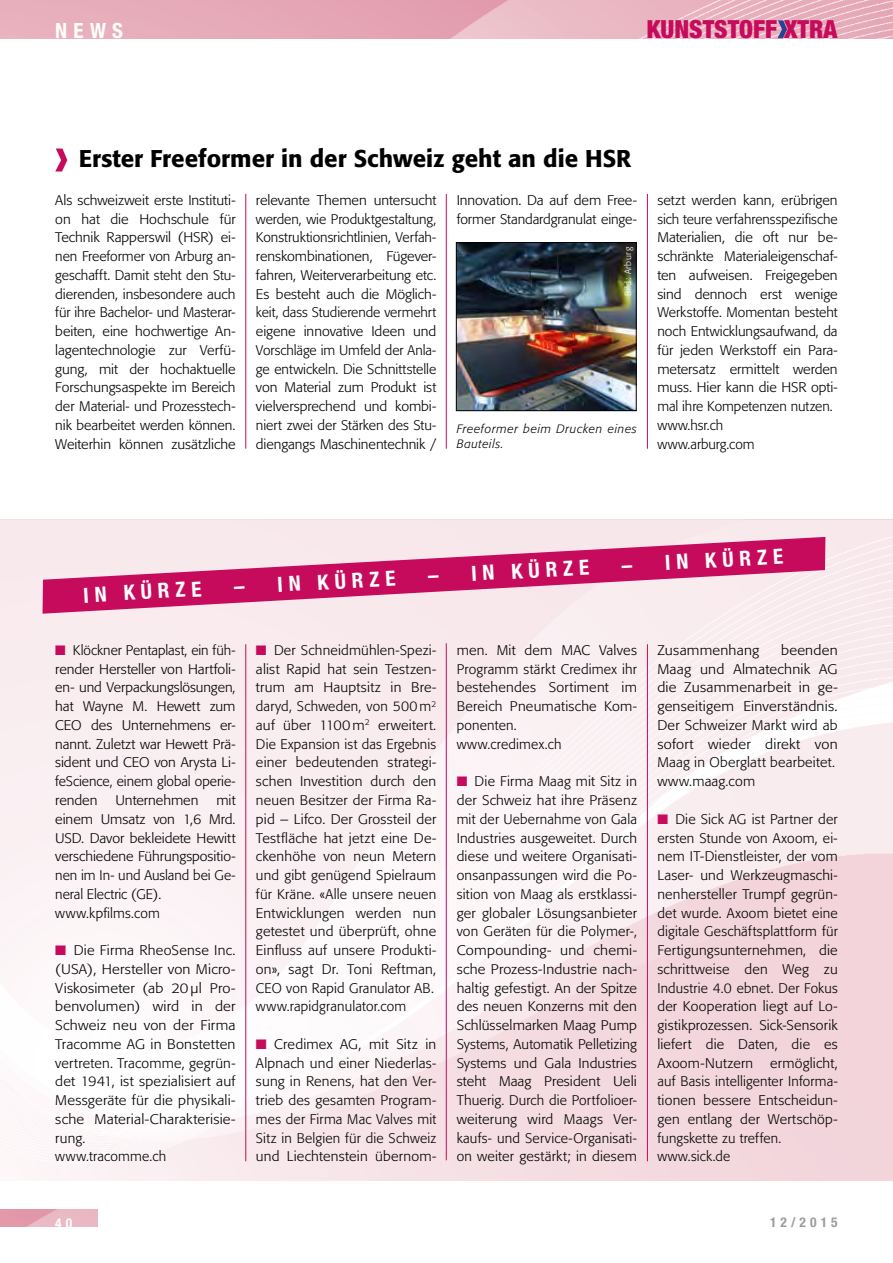
<style>
.page{position:relative;width:893px;height:1263px;background:#fff}
.page>*{position:absolute;margin:0;border:0;box-sizing:border-box;transform-origin:0 0}
.t1{font:900 condensed 25.05px "Helvetica Neue";color:#c70b5c}
.t2{font:500 24px "Formata";color:#000}
.t3{font:700 condensed 21px "Helvetica Neue";color:#fff}
.t4{font:300 13.8px/18.8px "Formata";letter-spacing:.01em;color:#000;text-align:justify}
.t5{font:300 13.8px/18.8px "Formata";letter-spacing:.01em;color:#000;scale:1.04 1}
.t6{font:300 13.8px/18.8px "Formata";letter-spacing:.01em;color:#000;scale:1.05 1}
.t7{font:300 13.8px/18.8px "Formata";letter-spacing:.01em;color:#000;scale:1.07 1}
.t8{font:700 condensed 13.5px "Helvetica Neue";letter-spacing:.3em;color:#9c9c9d}
.t9{font:700 condensed 13.5px "Helvetica Neue";color:#fff}
.t10{font:italic 300 12px/15px "Formata";letter-spacing:.05em;color:#000}
.t11{font:300 9px "Formata";letter-spacing:.06em;color:#fff}
.s1{color:#c70b5c}
</style>
<div class="page">
<img style="left:0;top:0;width:893px;height:38px">
<img style="left:0;top:1210px;width:98px;height:17px">
<svg style="left:777px;top:20px;width:10px;height:18px"></svg>
<img style="left:0;top:520px;width:893px;height:660px">
<svg style="left:43px;top:537px;width:782px;height:77px;background:#e288ad"></svg>
<svg style="left:55px;top:149px;width:12px;height:23px"></svg>
<img style="left:458px;top:244px;width:176px;height:165px">
<div style="left:456px;top:242px;width:180px;height:169px;border:1px solid #000"></div>
<hr style="left:246px;top:194px;width:1px;height:255px;background:#c70b5c">
<hr style="left:446px;top:194px;width:1px;height:255px;background:#c70b5c">
<hr style="left:647px;top:194px;width:1px;height:255px;background:#c70b5c">
<hr style="left:246px;top:644px;width:1px;height:517px;background:#c70b5c">
<hr style="left:446px;top:643px;width:1px;height:517px;background:#c70b5c">
<hr style="left:647px;top:644px;width:1px;height:517px;background:#c70b5c">
<h3 class="t3" style="left:55px;top:18px;width:69px">NEWS</h3>
<h1 class="t1" style="left:647px;top:14px;width:192px">KUNSTSTOFF XTRA</h1>
<h2 class="t2" style="left:79px;top:144px;width:554px">Erster Freeformer in der Schweiz geht an die HSR</h2>
<p class="t5" style="left:55px;top:191px;width:175px;text-align:justify">Als schweizweit erste Instituti&shy;on hat die Hochschule für Technik Rapperswil (HSR) ei&shy;nen Freeformer von Arburg an&shy;geschafft. Damit steht den Stu&shy;dierenden, insbesondere auch für ihre Bachelor- und Masterar&shy;beiten, eine hochwertige An&shy;lagentechnologie zur Verfü&shy;gung, mit der hochaktuelle Forschungsaspekte im Bereich der Material- und Prozesstech&shy;nik bearbeitet werden können.<br>Weiterhin können zusätzliche</p>
<p class="t5" style="left:256px;top:191px;width:175px;text-align:justify">relevante Themen untersucht werden, wie Produktgestaltung, Konstruktionsrichtlinien, Verfah&shy;renskombinationen, Fügever&shy;fahren, Weiterverarbeitung etc.<br>Es besteht auch die Möglich&shy;keit, dass Studierende vermehrt eigene innovative Ideen und Vorschläge im Umfeld der Anla&shy;ge entwickeln. Die Schnittstelle von Material zum Produkt ist vielversprechend und kombi&shy;niert zwei der Stärken des Stu&shy;diengangs Maschinentechnik /</p>
<p class="t5" style="left:457px;top:191px;width:175px">Innovation. Da auf dem Free&shy;former Standardgranulat einge-</p>
<p class="t5" style="left:657px;top:191px;width:175px">setzt werden kann, erübrigen sich teure verfahrensspezifische<br>Materialien, die oft nur be&shy;schränkte Materialeigenschaf&shy;ten aufweisen. Freigegeben sind dennoch erst wenige<br>Werkstoffe. Momentan besteht noch Entwicklungsaufwand, da für jeden Werkstoff ein Para&shy;metersatz ermittelt werden muss. Hier kann die HSR opti&shy;mal ihre Kompetenzen nutzen. www.hsr.ch<br>www.arburg.com</p>
<p class="t11" style="left:623px;top:296px;width:51px;rotate:-90deg">Bild: Arburg</p>
<p class="t10" style="left:457px;top:422px;width:182px">Freeformer beim Drucken eines<br>Bauteils.</p>
<h3 class="t3" style="left:83px;top:582px;width:120px;rotate:-3deg">IN KÜRZE</h3>
<h3 class="t3" style="left:234px;top:574px;width:163px;rotate:-3deg">– IN KÜRZE</h3>
<h3 class="t3" style="left:427px;top:563px;width:163px;rotate:-3deg">– IN KÜRZE</h3>
<h3 class="t3" style="left:621px;top:552px;width:163px;rotate:-3deg">– IN KÜRZE</h3>
<p class="t4" style="left:55px;top:641px;width:182px"><span class="s1">■</span> Klöckner Pentaplast, ein füh&shy;render Hersteller von Hartfoli&shy;en- und Verpackungslösungen, hat Wayne M. Hewett zum CEO des Unternehmens er&shy;nannt. Zuletzt war Hewett Prä&shy;sident und CEO von Arysta Li&shy;feScience, einem global operie&shy;renden</p>
<p class="t5" style="left:115px;top:791px;width:81px">Unternehmen</p>
<p class="t5" style="left:55px;top:791px;width:175px;text-indent:161px">mit einem Umsatz von 1,6 Mrd.<br>USD. Davor bekleidete Hewitt verschiedene Führungspositio&shy;nen im In- und Ausland bei Ge&shy;neral Electric (GE). www.kpfilms.com</p>
<p class="t6" style="left:55px;top:941px;width:173px"><span class="s1">■</span> Die Firma RheoSense Inc. (USA), Hersteller von Micro-<br>Viskosimeter (ab 20 μ l Pro&shy;benvolumen) wird in der<br>Schweiz neu von der Firma<br>Tracomme AG in Bonstetten vertreten. Tracomme, gegrün&shy;det 1941, ist spezialisiert auf<br>Messgeräte für die physikali&shy;sche Material-Charakterisie&shy;rung.<br>www.tracomme.ch</p>
<p class="t4" style="left:256px;top:641px;width:182px;text-align:left"><span class="s1">■</span> Der Schneidmühlen-Spezi&shy;alist Rapid hat sein Testzen&shy;trum am Hauptsitz in Bre&shy;daryd, Schweden, von 500m<sup>2 </sup>auf über 1100m<sup>2</sup> erweitert.<br>Die Expansion ist das Ergebnis einer bedeutenden strategi&shy;schen Investition durch den neuen Besitzer der Firma Ra&shy;pid – Lifco. Der Grossteil der<br>Testfläche hat jetzt eine De&shy;ckenhöhe von neun Metern und gibt genügend Spielraum für Kräne. «Alle unsere neuen<br>Entwicklungen werden nun getestet und überprüft, ohne<br>Einfluss auf unsere Produkti&shy;on», sagt Dr. Toni Reftman,<br>CEO von Rapid Granulator AB. www.rapidgranulator.com</p>
<p class="t5" style="left:256px;top:1035px;width:175px;text-align:justify"><span class="s1">■</span> Credimex AG, mit Sitz in Alpnach und einer Niederlas&shy;sung in Renens, hat den Ver&shy;trieb des gesamten Program&shy;mes der Firma Mac Valves mit Sitz in Belgien für die Schweiz und Liechtenstein übernom-</p>
<p class="t5" style="left:457px;top:641px;width:175px">men. Mit dem MAC Valves<br>Programm stärkt Credimex ihr bestehendes Sortiment im<br>Bereich Pneumatische Kom&shy;ponenten.<br>www.credimex.ch</p>
<p class="t4" style="left:457px;top:772px;width:182px"><span class="s1">■</span> Die Firma Maag mit Sitz in der Schweiz hat ihre Präsenz mit der Uebernahme von Gala Industries ausgeweitet. Durch diese und weitere Organisati&shy;onsanpassungen wird die Po&shy;sition von Maag als erstklassi&shy;ger globaler Lösungsanbieter von Geräten für die Polymer-, Compounding- und chemi&shy;sche Prozess-Industrie nach&shy;haltig gefestigt. An der Spitze des neuen Konzerns mit den Schlüsselmarken Maag Pump Systems, Automatik Pelletizing Systems und Gala Industries steht Maag President Ueli Thuerig. Durch die Portfolioer&shy;weiterung wird Maags Ver&shy;kaufs- und Service-Organisati&shy;on weiter gestärkt; in diesem</p>
<p class="t7" style="left:657px;top:641px;width:170px;text-indent:124px">beenden<br>Maag und Almatechnik AG die Zusammenarbeit in ge&shy;genseitigem Einverständnis.<br>Der Schweizer Markt wird ab sofort wieder direkt von<br>Maag in Oberglatt bearbeitet. www.maag.com</p>
<p class="t4" style="left:657px;top:810px;width:182px;text-align:left"><span class="s1">■</span> Die Sick AG ist Partner der ersten Stunde von Axoom, ei&shy;nem IT-Dienstleister, der vom<br>Laser- und Werkzeugmaschi&shy;nenhersteller Trumpf gegrün&shy;det wurde. Axoom bietet eine digitale Geschäftsplattform für<br>Fertigungsunternehmen, die schrittweise den Weg zu<br>Industrie 4.0 ebnet. Der Fokus der Kooperation liegt auf Lo&shy;gistikprozessen. Sick-Sensorik liefert die Daten, die es<br>Axoom-Nutzern ermöglicht, auf Basis intelligenter Informa&shy;tionen bessere Entscheidun&shy;gen entlang der Wertschöp&shy;fungskette zu treffen. www.sick.de</p>
<p class="t7" style="left:657px;top:641px;width:97px">Zusammenhang</p>
<p class="t9" style="left:55px;top:1215px;width:19px">4 0</p>
<p class="t8" style="left:770px;top:1214px;width:69px">12/2015</p>
</div>
